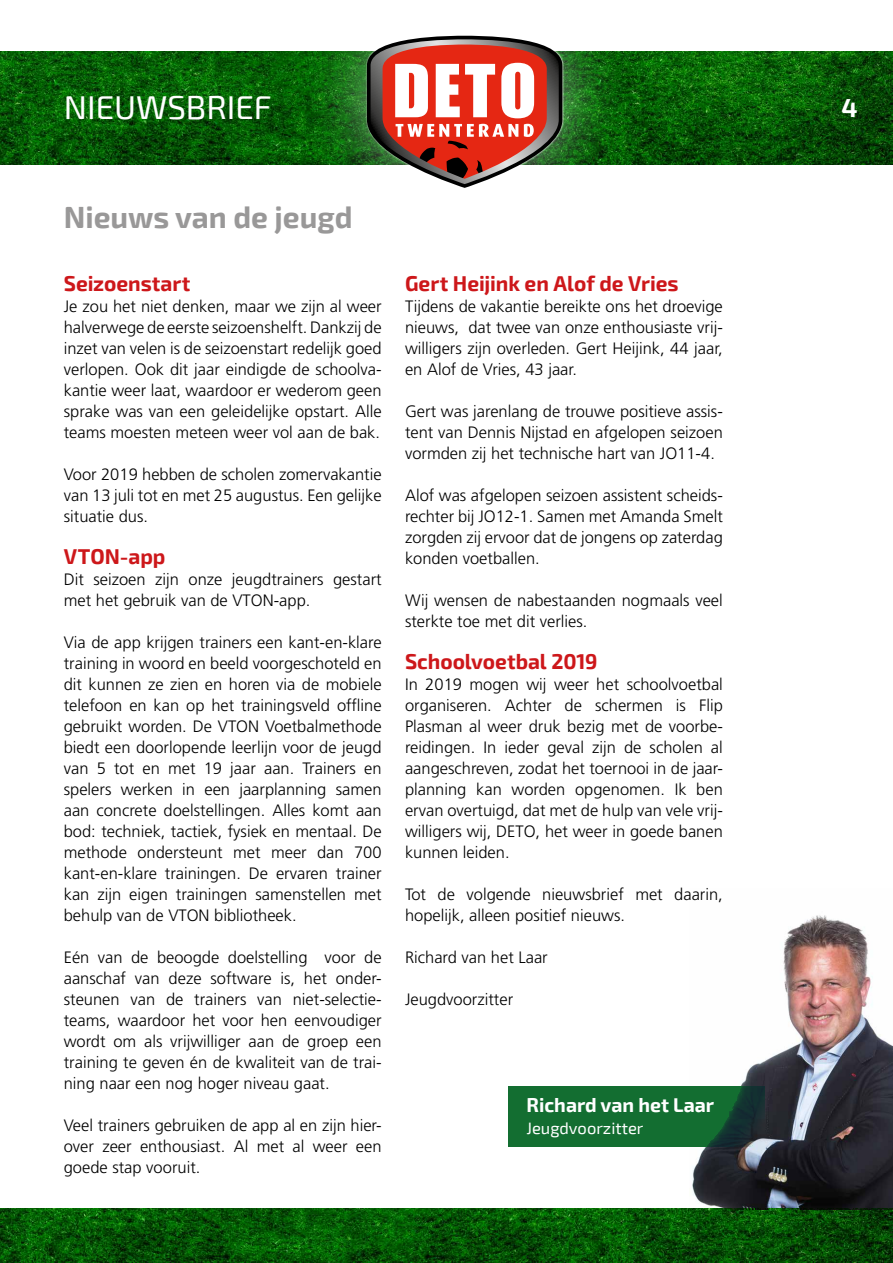
<style>
.page{position:relative;width:893px;height:1263px;background:#fff}
.page>*{position:absolute;margin:0;border:0;box-sizing:border-box;transform-origin:0 0}
.t1{font:33px "Exo 2";color:#fff}
.t2{font:700 30px "Exo 2";color:#999898}
.t3{font:700 25.5px "Exo 2";color:#fff}
.t4{font:700 21px "Exo 2";color:#cd171a}
.t5{font:700 19.5px "Exo 2";color:#fff}
.t6{font:300 16.5px/21px "Frutiger LT Std";color:#000;text-align:justify}
.t7{font:16.5px "Exo 2";color:#fff}
</style>
<div class="page">
<img style="left:0;top:51px;width:893px;height:114px">
<img style="left:0;top:1209px;width:893px;height:54px">
<div style="left:304px;top:0;width:321px;height:247px;background:#fff;opacity:.52"></div>
<svg style="left:366px;top:35px;width:197px;height:153px"></svg>
<img style="left:690px;top:915px;width:203px;height:295px">
<div style="left:508px;top:1086px;width:257px;height:60px;background:#136e31"></div>
<h1 class="t1" style="left:64px;top:88px;width:209px">NIEUWSBRIEF</h1>
<h3 class="t3" style="left:841px;top:93px;width:18px">4</h3>
<h2 class="t2" style="left:64px;top:199px;width:290px">Nieuws van de jeugd</h2>
<p class="t4" style="left:64px;top:271px;width:128px">Seizoenstart</p>
<p class="t6" style="left:64px;top:296px;width:319px">Je zou het niet denken, maar we zijn al weer halverwege de eerste seizoenshelft. Dankzij de inzet van velen is de seizoenstart redelijk goed verlopen. Ook dit jaar eindigde de schoolva&shy;kantie weer laat, waardoor er wederom geen sprake was van een geleidelijke opstart. Alle teams moesten meteen weer vol aan de bak.</p>
<p class="t6" style="left:64px;top:464px;width:319px">Voor 2019 hebben de scholen zomervakantie van 13 juli tot en met 25 augustus. Een gelijke situatie dus.</p>
<p class="t4" style="left:64px;top:544px;width:103px">VTON-app</p>
<p class="t6" style="left:64px;top:569px;width:319px">Dit seizoen zijn onze jeugdtrainers gestart met het gebruik van de VTON-app.</p>
<p class="t6" style="left:64px;top:632px;width:319px">Via de app krijgen trainers een kant-en-klare training in woord en beeld voorgeschoteld en dit kunnen ze zien en horen via de mobiele telefoon en kan op het trainingsveld offline gebruikt worden. De VTON Voetbalmethode biedt een doorlopende leerlijn voor de jeugd van 5 tot en met 19 jaar aan. Trainers en spelers werken in een jaarplanning samen aan concrete doelstellingen. Alles komt aan bod: techniek, tactiek, fysiek en mentaal. De methode ondersteunt met meer dan 700 kant-en-klare trainingen. De ervaren trainer kan zijn eigen trainingen samenstellen met behulp van de VTON bibliotheek.</p>
<p class="t6" style="left:64px;top:947px;width:319px">Eén van de beoogde doelstelling voor de aanschaf van deze software is, het onder&shy;steunen van de trainers van niet-selectie&shy;teams, waardoor het voor hen eenvoudiger wordt om als vrijwilliger aan de groep een training te geven én de kwaliteit van de trai&shy;ning naar een nog hoger niveau gaat.</p>
<p class="t6" style="left:64px;top:1115px;width:319px">Veel trainers gebruiken de app al en zijn hier&shy;over zeer enthousiast. Al met al weer een goede stap vooruit.</p>
<p class="t4" style="left:405px;top:271px;width:275px">Gert Heijink en Alof de Vries</p>
<p class="t6" style="left:405px;top:296px;width:319px">Tijdens de vakantie bereikte ons het droevige nieuws, dat twee van onze enthousiaste vrij&shy;willigers zijn overleden. Gert Heijink, 44 jaar, en Alof de Vries, 43 jaar.</p>
<p class="t6" style="left:405px;top:401px;width:319px">Gert was jarenlang de trouwe positieve assis&shy;tent van Dennis Nijstad en afgelopen seizoen vormden zij het technische hart van JO11-4.</p>
<p class="t6" style="left:405px;top:485px;width:319px">Alof was afgelopen seizoen assistent scheids&shy;rechter bij JO12-1. Samen met Amanda Smelt zorgden zij ervoor dat de jongens op zaterdag konden voetballen.</p>
<p class="t6" style="left:405px;top:590px;width:319px">Wij wensen de nabestaanden nogmaals veel sterkte toe met dit verlies.</p>
<p class="t4" style="left:405px;top:649px;width:194px">Schoolvoetbal 2019</p>
<p class="t6" style="left:405px;top:674px;width:319px">In 2019 mogen wij weer het schoolvoetbal organiseren. Achter de schermen is Flip Plasman al weer druk bezig met de voorbe&shy;reidingen. In ieder geval zijn de scholen al aangeschreven, zodat het toernooi in de jaar&shy;planning kan worden opgenomen. Ik ben ervan overtuigd, dat met de hulp van vele vrij&shy;willigers wij, DETO, het weer in goede banen kunnen leiden.</p>
<p class="t6" style="left:405px;top:884px;width:319px">Tot de volgende nieuwsbrief met daarin, hopelijk, alleen positief nieuws.</p>
<p class="t6" style="left:405px;top:947px;width:144px">Richard van het Laar</p>
<p class="t6" style="left:405px;top:989px;width:110px">Jeugdvoorzitter</p>
<p class="t5" style="left:526px;top:1094px;width:189px">Richard van het Laar</p>
<p class="t7" style="left:526px;top:1118px;width:119px">Jeugdvoorzitter</p>
</div>
